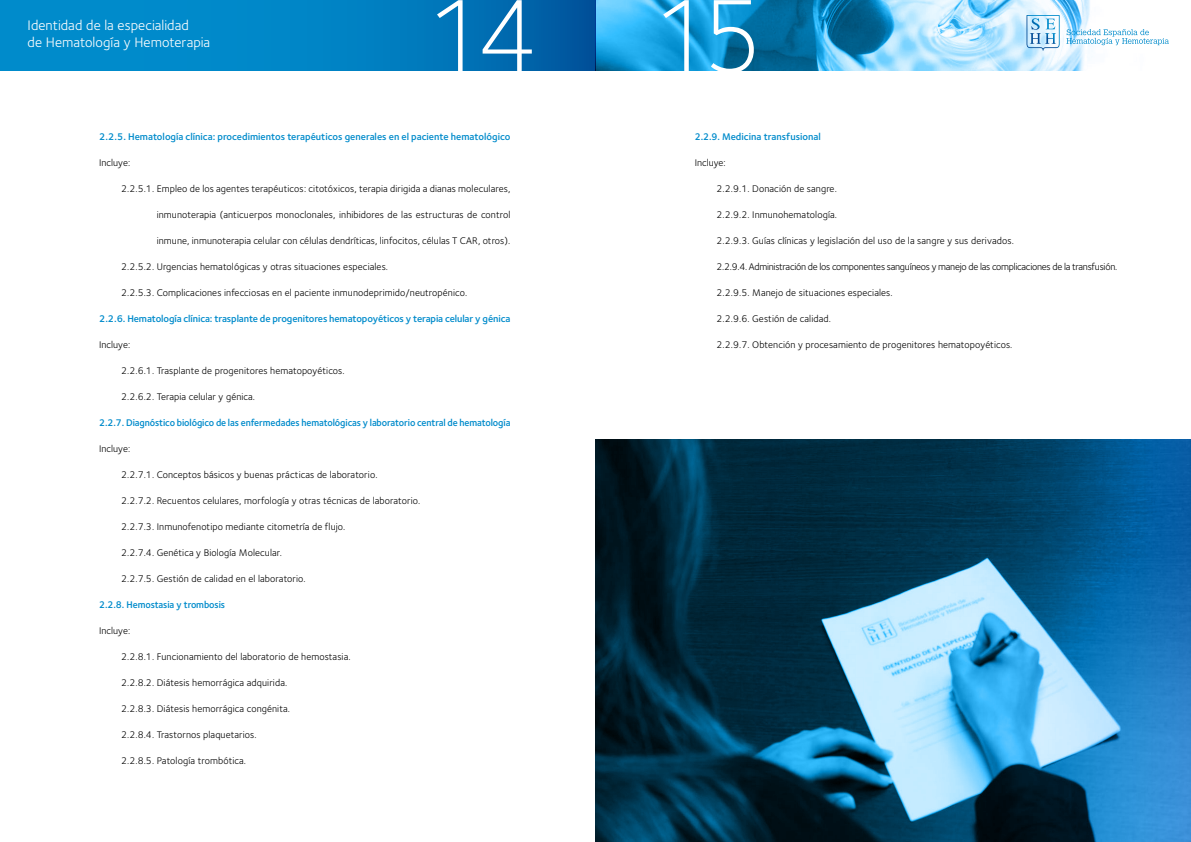
<style>
.page{position:relative;width:1191px;height:842px;background:#fff}
.page>*{position:absolute;margin:0;border:0;box-sizing:border-box;transform-origin:0 0}
.t1{font:300 107.7px "Foundry Sterling";color:#fff}
.t2{font:14.3px/17.1px "Foundry Sterling";letter-spacing:.005em;color:#fff}
.t3{font:10px "Foundry Sterling";letter-spacing:.01em;color:#000}
.t4{font:600 10px "Foundry Sterling";letter-spacing:-.01em;color:#008bcb}
.t5{font:600 10px "Foundry Sterling";letter-spacing:-.01em;color:#008bcb;scale:.96 1}
.t6{font:10px "Foundry Sterling";letter-spacing:-.025em;color:#000}
</style>
<div class="page">
<img style="left:595px;top:0;width:574px;height:71px">
<svg style="left:0;top:0;width:595px;height:71px;background:#007dc0"></svg>
<svg style="left:1026px;top:15px;width:33px;height:36px"></svg>
<svg style="left:1066px;top:29px;width:102px;height:16px"></svg>
<img style="left:595px;top:439px;width:596px;height:403px">
<h2 class="t2" style="left:27px;top:16px;width:184px">Identidad de la especialidad<br>de Hematología y Hemoterapia</h2>
<h1 class="t1" style="left:426px;top:-26px;width:339px">14 15</h1>
<p class="t4" style="left:99px;top:131px;width:412px">2.2.5. Hematología clínica: procedimientos terapéuticos generales en el paciente hematológico</p>
<p class="t3" style="left:99px;top:157px;width:32px">Incluye:</p>
<p class="t3" style="left:121px;top:183px;width:391px">2.2.5.1. Empleo de los agentes terapéuticos: citotóxicos, terapia dirigida a dianas moleculares,</p>
<p class="t3" style="left:157px;top:209px;width:355px">inmunoterapia (anticuerpos monoclonales, inhibidores de las estructuras de control</p>
<p class="t3" style="left:157px;top:235px;width:355px">inmune, inmunoterapia celular con células dendríticas, linfocitos, células T CAR, otros).</p>
<p class="t3" style="left:121px;top:261px;width:268px">2.2.5.2. Urgencias hematológicas y otras situaciones especiales.</p>
<p class="t3" style="left:121px;top:287px;width:347px">2.2.5.3. Complicaciones infecciosas en el paciente inmunodeprimido/neutropénico.</p>
<p class="t4" style="left:99px;top:313px;width:412px">2.2.6. Hematología clínica: trasplante de progenitores hematopoyéticos y terapia celular y génica</p>
<p class="t3" style="left:99px;top:339px;width:32px">Incluye:</p>
<p class="t3" style="left:121px;top:365px;width:225px">2.2.6.1. Trasplante de progenitores hematopoyéticos.</p>
<p class="t3" style="left:121px;top:391px;width:136px">2.2.6.2. Terapia celular y génica.</p>
<p class="t5" style="left:99px;top:417px;width:430px">2.2.7. Diagnóstico biológico de las enfermedades hematológicas y laboratorio central de hematología</p>
<p class="t3" style="left:99px;top:443px;width:32px">Incluye:</p>
<p class="t3" style="left:121px;top:469px;width:258px">2.2.7.1. Conceptos básicos y buenas prácticas de laboratorio.</p>
<p class="t3" style="left:121px;top:495px;width:301px">2.2.7.2. Recuentos celulares, morfología y otras técnicas de laboratorio.</p>
<p class="t3" style="left:121px;top:521px;width:226px">2.2.7.3. Inmunofenotipo mediante citometría de flujo.</p>
<p class="t3" style="left:121px;top:547px;width:162px">2.2.7.4. Genética y Biología Molecular.</p>
<p class="t3" style="left:121px;top:573px;width:186px">2.2.7.5. Gestión de calidad en el laboratorio.</p>
<p class="t5" style="left:99px;top:599px;width:133px">2.2.8. Hemostasia y trombosis</p>
<p class="t3" style="left:99px;top:625px;width:32px">Incluye:</p>
<p class="t3" style="left:121px;top:651px;width:231px">2.2.8.1. Funcionamiento del laboratorio de hemostasia.</p>
<p class="t3" style="left:121px;top:677px;width:168px">2.2.8.2. Diátesis hemorrágica adquirida.</p>
<p class="t3" style="left:121px;top:703px;width:170px">2.2.8.3. Diátesis hemorrágica congénita.</p>
<p class="t3" style="left:121px;top:729px;width:137px">2.2.8.4. Trastornos plaquetarios.</p>
<p class="t3" style="left:121px;top:755px;width:127px">2.2.8.5. Patología trombótica.</p>
<p class="t5" style="left:694px;top:131px;width:133px">2.2.9. Medicina transfusional</p>
<p class="t3" style="left:694px;top:157px;width:32px">Incluye:</p>
<p class="t3" style="left:716px;top:183px;width:122px">2.2.9.1. Donación de sangre.</p>
<p class="t3" style="left:716px;top:209px;width:122px">2.2.9.2. Inmunohematología.</p>
<p class="t3" style="left:716px;top:235px;width:299px">2.2.9.3. Guías clínicas y legislación del uso de la sangre y sus derivados.</p>
<p class="t6" style="left:716px;top:261px;width:402px">2.2.9.4. Administración de los componentes sanguíneos y manejo de las complicaciones de la transfusión.</p>
<p class="t3" style="left:716px;top:287px;width:178px">2.2.9.5. Manejo de situaciones especiales.</p>
<p class="t3" style="left:716px;top:313px;width:116px">2.2.9.6. Gestión de calidad.</p>
<p class="t3" style="left:716px;top:339px;width:297px">2.2.9.7. Obtención y procesamiento de progenitores hematopoyéticos.</p>
</div>
